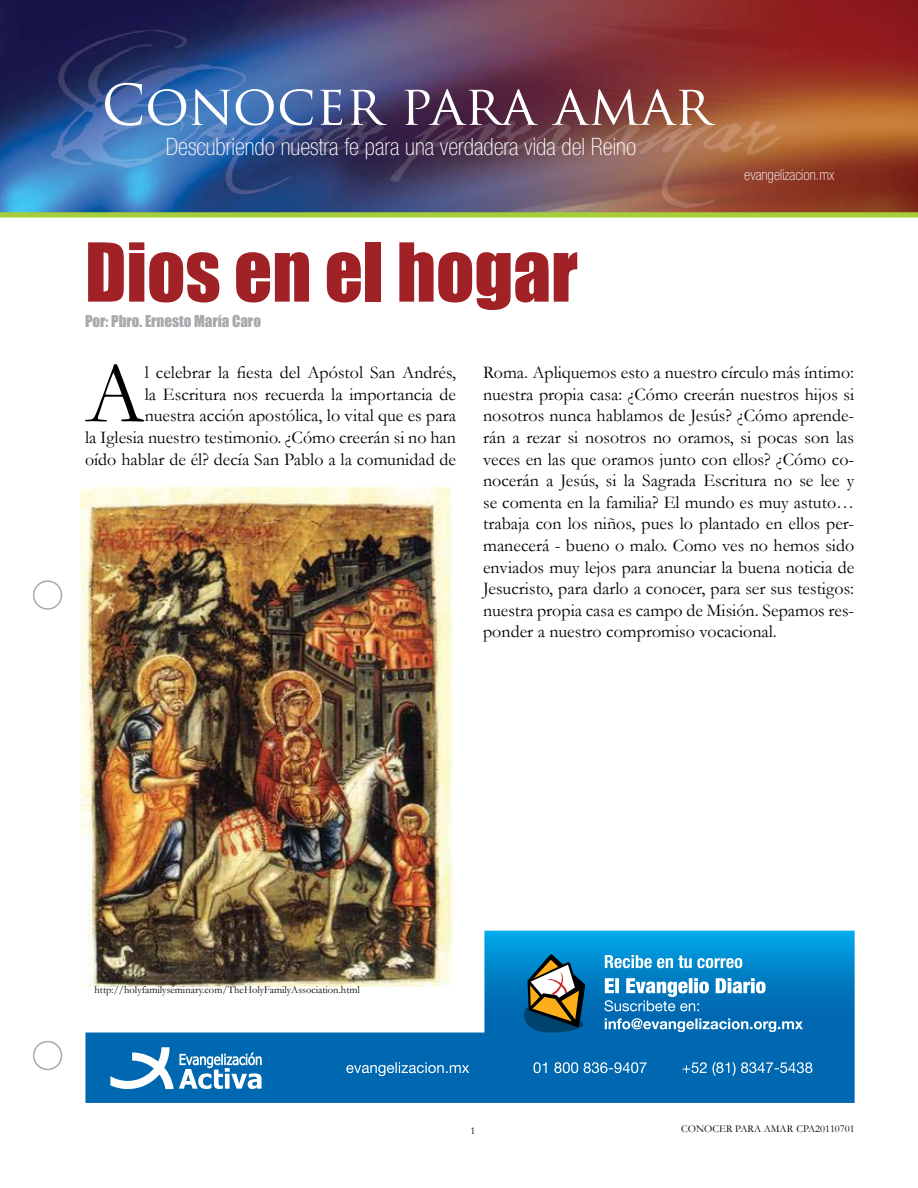
<style>
.page{position:relative;width:918px;height:1188px;background:#fff}
.page>*{position:absolute;margin:0;border:0;box-sizing:border-box;transform-origin:0 0}
.t1{font:87.3px "Garamond";color:#000}
.t2{font:75px "Impact";color:#a02226}
.t3{font:54.75px "Trajan Pro";color:#fff}
.t4{font:100 condensed 24px "Helvetica Neue LT Std";color:#fff}
.t5{font:18px/21.6px "Garamond";color:#000;text-align:justify}
.t6{font:15px "Impact";color:#a7a9ac}
.t7{font:100 condensed 15px "Helvetica Neue LT Std";color:#fff}
.t8{font:10.5px "Garamond";color:#000}
</style>
<div class="page">
<div style="left:33px;top:580px;width:29px;height:30px;border:2px solid #a7a9ac;border-radius:50%"></div>
<div style="left:33px;top:1041px;width:29px;height:29px;border:2px solid #a7a9ac;border-radius:50%"></div>
<svg style="left:85px;top:931px;width:770px;height:172px"></svg>
<svg style="left:521px;top:954px;width:65px;height:79px;background:#537375"></svg>
<svg style="left:110px;top:1047px;width:152px;height:42px"></svg>
<svg style="left:605px;top:1018px;width:198px;height:14px"></svg>
<svg style="left:604px;top:978px;width:162px;height:33px"></svg>
<svg style="left:605px;top:955px;width:137px;height:13px"></svg>
<svg style="left:346px;top:1062px;width:123px;height:14px;background:#398ac1"></svg>
<svg style="left:534px;top:1062px;width:112px;height:11px"></svg>
<svg style="left:683px;top:1062px;width:129px;height:14px;background:#3989c1"></svg>
<img style="left:0;top:0;width:918px;height:212px">
<div style="left:0;top:212px;width:918px;height:6px;background:#a6ce39"></div>
<img style="left:81px;top:488px;width:371px;height:498px">
<h3 class="t3" style="left:102px;top:70px;width:611px">CONOCER PARA AMAR</h3>
<h3 class="t4" style="left:166px;top:133px;width:472px">Descubriendo nuestra fe para una verdadera vida del Reino</h3>
<p class="t7" style="left:744px;top:166px;width:92px">evangelizacion.mx</p>
<h2 class="t2" style="left:85px;top:214px;width:494px">Dios en el hogar</h2>
<p class="t6" style="left:85px;top:310px;width:177px">Por: Pbro. Ernesto María Caro</p>
<p class="t5" style="left:483px;top:361px;width:373px">Roma. Apliquemos esto a nuestro círculo más íntimo: nuestra propia casa: ¿Cómo creerán nuestros hijos si nosotros nunca hablamos de Jesús? ¿Cómo aprende&shy;rán a rezar si nosotros no oramos, si pocas son las veces en las que oramos junto con ellos? ¿Cómo co&shy;nocerán a Jesús, si la Sagrada Escritura no se lee y se comenta en la familia? El mundo es muy astuto… trabaja con los niños, pues lo plantado en ellos per&shy;manecerá - bueno o malo. Como ves no hemos sido enviados muy lejos para anunciar la buena noticia de Jesucristo, para darlo a conocer, para ser sus testigos: nuestra propia casa es campo de Misión. Sepamos res&shy;ponder a nuestro compromiso vocacional.</p>
<h1 class="t1" style="left:86px;top:335px;width:61px">A</h1>
<p class="t5" style="left:85px;top:361px;width:373px;text-align:right">l celebrar la fiesta del Apóstol San Andrés,<br>la Escritura nos recuerda la importancia de<br>nuestra acción apostólica, lo vital que es para<br>la Iglesia nuestro testimonio. ¿Cómo creerán si no han oído hablar de él? decía San Pablo a la comunidad de</p>
<p class="t8" style="left:95px;top:983px;width:267px">http://holyfamilyseminary.com/TheHolyFamilyAssociation.html</p>
<p class="t8" style="left:471px;top:1124px;width:6px">1</p>
<p class="t8" style="left:681px;top:1121px;width:175px">CONOCER PARA AMAR CPA20110701</p>
</div>
